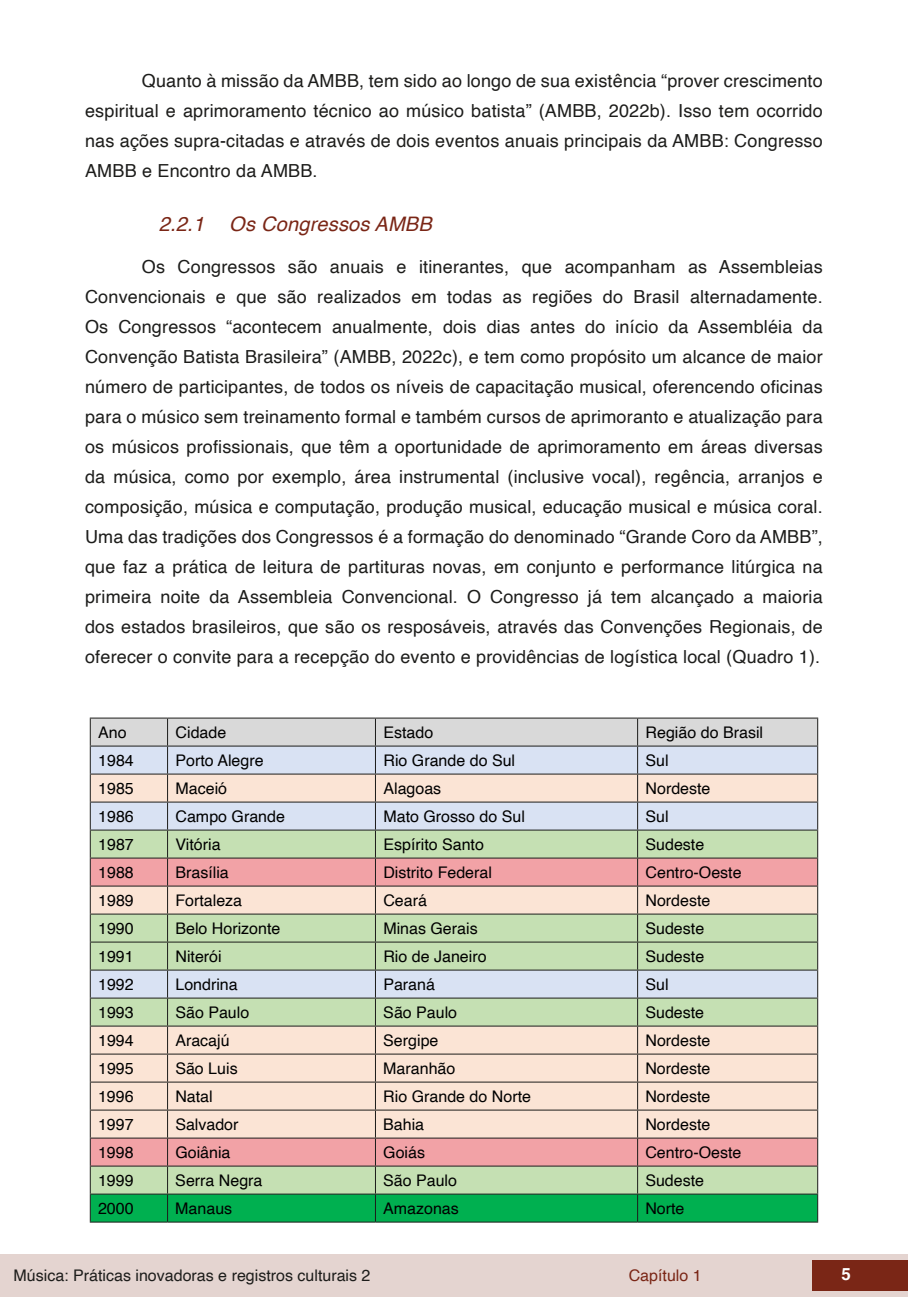
<style>
.page{position:relative;width:908px;height:1304px;background:#fff}
.page>*{position:absolute;margin:0;border:0;box-sizing:border-box;transform-origin:0 0}
.t1{font:italic 20px "Helvetica";letter-spacing:.01em;color:#7a2616}
.t2{font:18px/30px "Helvetica";letter-spacing:.01em;color:#1d1d1b;text-align:justify}
.t3{font:700 16.8px "Helvetica";color:#fff}
.t4{font:16px "Helvetica";color:#000}
.t5{font:16px "Helvetica";color:#1d1d1b}
.t6{font:16px "Helvetica";color:#7a2616}
</style>
<div class="page">
<div style="left:0;top:1254px;width:906px;height:43px;background:#e4d4d0"></div>
<div style="left:812px;top:1261px;width:95px;height:30px;background:#7a2616"></div>
<svg style="left:90px;top:718px;width:727px;height:504px;background:#cdd0bd"></svg>
<hr style="left:90px;top:1222px;width:77px;height:1px;background:#1d1d1b">
<hr style="left:167px;top:1222px;width:208px;height:1px;background:#1d1d1b">
<hr style="left:375px;top:1222px;width:262px;height:1px;background:#1d1d1b">
<hr style="left:637px;top:1222px;width:180px;height:1px;background:#1d1d1b">
<p class="t2" style="left:85px;top:66px;width:738px;text-indent:57px">Quanto à missão da AMBB, tem sido ao longo de sua existência “prover crescimento espiritual e aprimoramento técnico ao músico batista” (AMBB, 2022b). Isso tem ocorrido nas ações supra-citadas e através de dois eventos anuais principais da AMBB: Congresso AMBB e Encontro da AMBB.</p>
<p class="t1" style="left:159px;top:208px;width:47px">2.2.1</p>
<p class="t1" style="left:229px;top:208px;width:204px">Os Congressos AMBB</p>
<p class="t2" style="left:85px;top:252px;width:739px;text-indent:57px">Os Congressos são anuais e itinerantes, que acompanham as Assembleias Convencionais e que são realizados em todas as regiões do Brasil alternadamente.<br>Os Congressos “acontecem anualmente, dois dias antes do início da Assembléia da Convenção Batista Brasileira” (AMBB, 2022c), e tem como propósito um alcance de maior número de participantes, de todos os níveis de capacitação musical, oferencendo oficinas para o músico sem treinamento formal e também cursos de aprimoranto e atualização para os músicos profissionais, que têm a oportunidade de aprimoramento em áreas diversas da música, como por exemplo, área instrumental (inclusive vocal), regência, arranjos e composição, música e computação, produção musical, educação musical e música coral.<br>Uma das tradições dos Congressos é a formação do denominado “Grande Coro da AMBB”, que faz a prática de leitura de partituras novas, em conjunto e performance litúrgica na primeira noite da Assembleia Convencional. O Congresso já tem alcançado a maioria dos estados brasileiros, que são os resposáveis, através das Convenções Regionais, de oferecer o convite para a recepção do evento e providências de logística local (Quadro 1).</p>
<p class="t4" style="left:98px;top:720px;width:30px">Ano</p>
<p class="t4" style="left:175px;top:720px;width:52px">Cidade</p>
<p class="t4" style="left:383px;top:720px;width:51px">Estado</p>
<p class="t4" style="left:645px;top:720px;width:119px">Região do Brasil</p>
<p class="t4" style="left:98px;top:748px;width:37px">1984</p>
<p class="t4" style="left:175px;top:748px;width:90px">Porto Alegre</p>
<p class="t4" style="left:383px;top:748px;width:133px">Rio Grande do Sul</p>
<p class="t4" style="left:645px;top:748px;width:25px">Sul</p>
<p class="t4" style="left:98px;top:776px;width:37px">1985</p>
<p class="t4" style="left:175px;top:776px;width:53px">Maceió</p>
<p class="t4" style="left:383px;top:776px;width:59px">Alagoas</p>
<p class="t4" style="left:645px;top:776px;width:66px">Nordeste</p>
<p class="t4" style="left:98px;top:804px;width:37px">1986</p>
<p class="t4" style="left:175px;top:804px;width:111px">Campo Grande</p>
<p class="t4" style="left:383px;top:804px;width:143px">Mato Grosso do Sul</p>
<p class="t4" style="left:645px;top:804px;width:25px">Sul</p>
<p class="t4" style="left:98px;top:832px;width:37px">1987</p>
<p class="t4" style="left:175px;top:832px;width:47px">Vitória</p>
<p class="t4" style="left:383px;top:832px;width:102px">Espírito Santo</p>
<p class="t4" style="left:645px;top:832px;width:60px">Sudeste</p>
<p class="t4" style="left:98px;top:860px;width:37px">1988</p>
<p class="t4" style="left:175px;top:860px;width:55px">Brasília</p>
<p class="t4" style="left:383px;top:860px;width:110px">Distrito Federal</p>
<p class="t4" style="left:645px;top:860px;width:98px">Centro-Oeste</p>
<p class="t4" style="left:98px;top:888px;width:37px">1989</p>
<p class="t4" style="left:175px;top:888px;width:68px">Fortaleza</p>
<p class="t4" style="left:383px;top:888px;width:45px">Ceará</p>
<p class="t4" style="left:645px;top:888px;width:66px">Nordeste</p>
<p class="t4" style="left:98px;top:916px;width:37px">1990</p>
<p class="t4" style="left:175px;top:916px;width:106px">Belo Horizonte</p>
<p class="t4" style="left:383px;top:916px;width:96px">Minas Gerais</p>
<p class="t4" style="left:645px;top:916px;width:60px">Sudeste</p>
<p class="t4" style="left:98px;top:944px;width:37px">1991</p>
<p class="t4" style="left:175px;top:944px;width:48px">Niterói</p>
<p class="t4" style="left:383px;top:944px;width:105px">Rio de Janeiro</p>
<p class="t4" style="left:645px;top:944px;width:60px">Sudeste</p>
<p class="t4" style="left:98px;top:972px;width:37px">1992</p>
<p class="t4" style="left:175px;top:972px;width:64px">Londrina</p>
<p class="t4" style="left:383px;top:972px;width:53px">Paraná</p>
<p class="t4" style="left:645px;top:972px;width:25px">Sul</p>
<p class="t4" style="left:98px;top:1000px;width:37px">1993</p>
<p class="t4" style="left:175px;top:1000px;width:75px">São Paulo</p>
<p class="t4" style="left:383px;top:1000px;width:75px">São Paulo</p>
<p class="t4" style="left:645px;top:1000px;width:60px">Sudeste</p>
<p class="t4" style="left:98px;top:1028px;width:37px">1994</p>
<p class="t4" style="left:175px;top:1028px;width:56px">Aracajú</p>
<p class="t4" style="left:383px;top:1028px;width:57px">Sergipe</p>
<p class="t4" style="left:645px;top:1028px;width:66px">Nordeste</p>
<p class="t4" style="left:98px;top:1056px;width:37px">1995</p>
<p class="t4" style="left:175px;top:1056px;width:64px">São Luis</p>
<p class="t4" style="left:383px;top:1056px;width:74px">Maranhão</p>
<p class="t4" style="left:645px;top:1056px;width:66px">Nordeste</p>
<p class="t4" style="left:98px;top:1084px;width:37px">1996</p>
<p class="t4" style="left:175px;top:1084px;width:39px">Natal</p>
<p class="t4" style="left:383px;top:1084px;width:149px">Rio Grande do Norte</p>
<p class="t4" style="left:645px;top:1084px;width:66px">Nordeste</p>
<p class="t4" style="left:98px;top:1112px;width:37px">1997</p>
<p class="t4" style="left:175px;top:1112px;width:65px">Salvador</p>
<p class="t4" style="left:383px;top:1112px;width:42px">Bahia</p>
<p class="t4" style="left:645px;top:1112px;width:66px">Nordeste</p>
<p class="t4" style="left:98px;top:1140px;width:37px">1998</p>
<p class="t4" style="left:175px;top:1140px;width:57px">Goiânia</p>
<p class="t4" style="left:383px;top:1140px;width:43px">Goiás</p>
<p class="t4" style="left:645px;top:1140px;width:98px">Centro-Oeste</p>
<p class="t4" style="left:98px;top:1168px;width:37px">1999</p>
<p class="t4" style="left:175px;top:1168px;width:89px">Serra Negra</p>
<p class="t4" style="left:383px;top:1168px;width:75px">São Paulo</p>
<p class="t4" style="left:645px;top:1168px;width:60px">Sudeste</p>
<p class="t4" style="left:98px;top:1196px;width:37px">2000</p>
<p class="t4" style="left:175px;top:1196px;width:58px">Manaus</p>
<p class="t4" style="left:383px;top:1196px;width:77px">Amazonas</p>
<p class="t4" style="left:645px;top:1196px;width:41px">Norte</p>
<p class="t5" style="left:14px;top:1263px;width:358px">Música: Práticas inovadoras e registros culturais 2</p>
<p class="t6" style="left:628px;top:1263px;width:74px">Capítulo 1</p>
<p class="t3" style="left:841px;top:1264px;width:11px">5</p>
</div>
